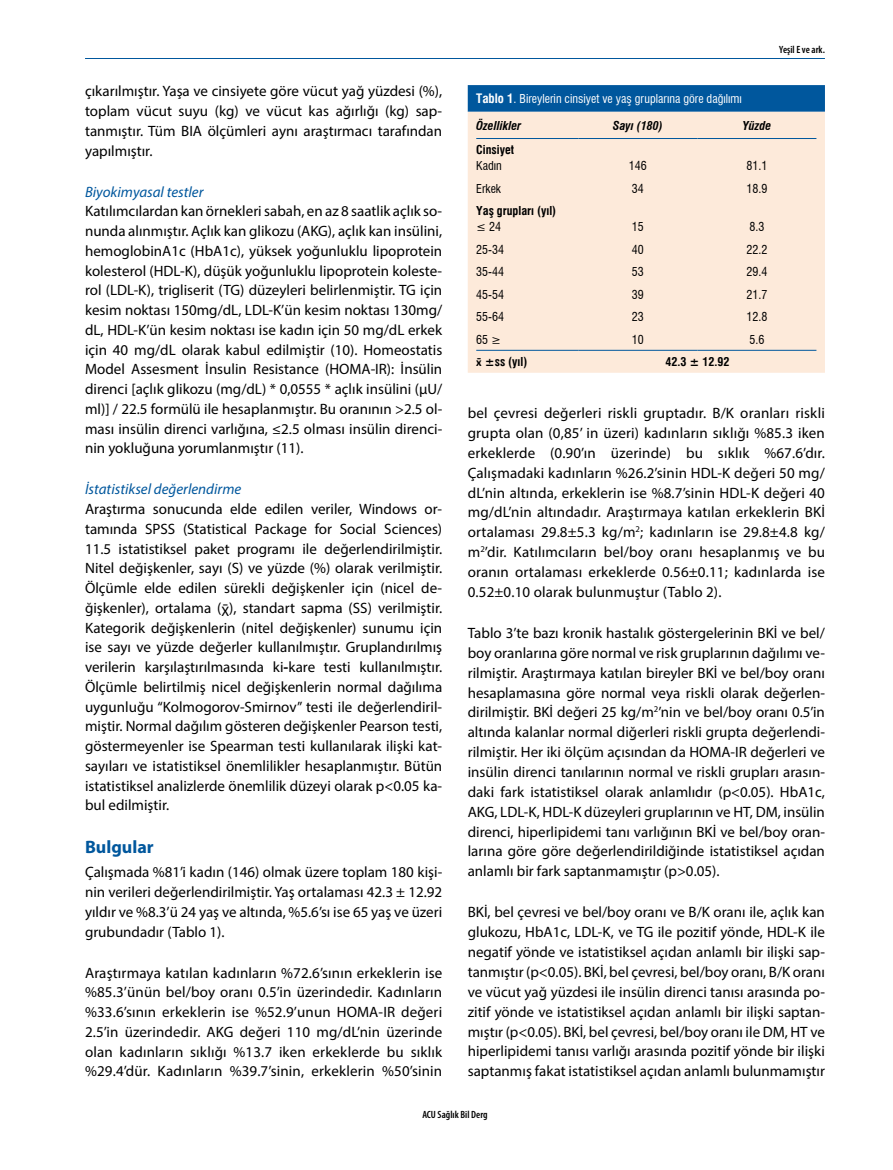
<style>
.page{position:relative;width:893px;height:1170px;background:#fff}
.page>*{position:absolute;margin:0;border:0;box-sizing:border-box;transform-origin:0 0}
.t1{font:700 18px "Myriad Pro";color:#00579d}
.t2{font:15px/19.8px "Myriad Pro";color:#000;text-align:justify}
.t3{font:italic 15px "Myriad Pro";color:#00579d}
.t4{font:condensed 12px "Swiss 721 BT";color:#000}
.t5{font:condensed 12px "Swiss 721 BT";color:#fff}
.t6{font:700 condensed 12px "Swiss 721 BT";color:#000}
.t7{font:italic 700 condensed 12px "Swiss 721 BT";color:#000}
.t8{font:600 condensed 10.5px "Myriad Pro";color:#000}
.s1{font-family:"Calibri"}
.s2{font-weight:700}
.s3{font-weight:700;font-size:12.75px}
.s4{font-family:"Calibri";font-stretch:normal}
</style>
<div class="page">
<hr style="left:85px;top:58px;width:740px;height:1px;background:#00579d">
<svg style="left:468px;top:85px;width:357px;height:27px;background:#04599e"></svg>
<div style="left:468px;top:112px;width:357px;height:261px;background:#fdeada"></div>
<hr style="left:476px;top:138px;width:102px;height:1px;background:#00579d">
<hr style="left:578px;top:138px;width:119px;height:1px;background:#00579d">
<hr style="left:697px;top:138px;width:119px;height:1px;background:#00579d">
<hr style="left:476px;top:350px;width:102px;height:1px;background:#00579d">
<hr style="left:578px;top:350px;width:119px;height:1px;background:#00579d">
<hr style="left:697px;top:350px;width:119px;height:1px;background:#00579d">
<p class="t2" style="left:85px;top:81px;width:359px">çıkarılmıştır. Yaşa ve cinsiyete göre vücut yağ yüzdesi (%), toplam vücut suyu (kg) ve vücut kas ağırlığı (kg) sap&shy;tanmıştır. Tüm BIA ölçümleri aynı araştırmacı tarafından yapılmıştır.</p>
<p class="t3" style="left:85px;top:182px;width:120px">Biyokimyasal testler</p>
<p class="t2" style="left:85px;top:201px;width:359px">Katılımcılardan kan örnekleri sabah, en az 8 saatlik açlık so&shy;nunda alınmıştır. Açlık kan glikozu (AKG), açlık kan insülini, hemoglobinA1c (HbA1c), yüksek yoğunluklu lipoprotein kolesterol (HDL-K), düşük yoğunluklu lipoprotein koleste&shy;rol (LDL-K), trigliserit (TG) düzeyleri belirlenmiştir. TG için kesim noktası 150mg/dL, LDL-K’ün kesim noktası 130mg/ dL, HDL-K’ün kesim noktası ise kadın için 50 mg/dL erkek için 40 mg/dL olarak kabul edilmiştir (10). Homeostatis Model Assesment İnsulin Resistance (HOMA-IR): İnsülin direnci [açlık glikozu (mg/dL) * 0,0555 * açlık insülini (µU/ ml)] / 22.5 formülü ile hesaplanmıştır. Bu oranının &gt;2.5 ol&shy;ması insülin direnci varlığına, ≤2.5 olması insülin direnci&shy;nin yokluğuna yorumlanmıştır (11).</p>
<p class="t3" style="left:85px;top:480px;width:158px">İstatistiksel değerlendirme</p>
<p class="t2" style="left:85px;top:499px;width:359px">Araştırma sonucunda elde edilen veriler, Windows or&shy;tamında SPSS (Statistical Package for Social Sciences)<br>11.5 istatistiksel paket programı ile değerlendirilmiştir.<br>Nitel değişkenler, sayı (S) ve yüzde (%) olarak verilmiştir.<br>Ölçümle elde edilen sürekli değişkenler için (nicel de&shy;ğişkenler), ortalama (<span class="s1">X̄</span>), standart sapma (SS) verilmiştir.<br>Kategorik değişkenlerin (nitel değişkenler) sunumu için ise sayı ve yüzde değerler kullanılmıştır. Gruplandırılmış verilerin karşılaştırılmasında ki<span class="s2">-</span>kare testi kullanılmıştır.<br>Ölçümle belirtilmiş nicel değişkenlerin normal dağılıma uygunluğu “Kolmogorov-Smirnov” testi ile değerlendiril&shy;miştir. Normal dağılım gösteren değişkenler Pearson testi, göstermeyenler ise Spearman testi kullanılarak ilişki kat&shy;sayıları ve istatistiksel önemlilikler hesaplanmıştır. Bütün istatistiksel analizlerde önemlilik düzeyi olarak p&lt;0.05 ka&shy;bul edilmiştir.</p>
<p class="t1" style="left:85px;top:835px;width:70px">Bulgular</p>
<p class="t2" style="left:85px;top:862px;width:359px">Çalışmada %81’i kadın (146) olmak üzere toplam 180 kişi&shy;nin verileri değerlendirilmiştir. Yaş ortalaması 42.3 ± 12.92 yıldır ve %8.3’ü 24 yaş ve altında, %5.6’sı ise 65 yaş ve üzeri grubundadır (Tablo 1).</p>
<p class="t2" style="left:85px;top:962px;width:359px">Araştırmaya katılan kadınların %72.6’sının erkeklerin ise %85.3’ünün bel/boy oranı 0.5’in üzerindedir. Kadınların %33.6’sının erkeklerin ise %52.9’unun HOMA-IR değeri 2.5’in üzerindedir. AKG değeri 110 mg/dL’nin üzerinde olan kadınların sıklığı %13.7 iken erkeklerde bu sıklık %29.4’dür. Kadınların %39.7’sinin, erkeklerin %50’sinin</p>
<p class="t8" style="left:779px;top:44px;width:47px">Yeşil E ve ark.</p>
<p class="t5" style="left:476px;top:92px;width:267px"><span class="s3">Tablo 1</span>. Bireylerin cinsiyet ve yaş gruplarına göre dağılımı</p>
<p class="t7" style="left:476px;top:118px;width:47px">Özellikler</p>
<p class="t7" style="left:613px;top:118px;width:51px">Sayı (180)</p>
<p class="t7" style="left:743px;top:118px;width:30px">Yüzde</p>
<p class="t6" style="left:476px;top:143px;width:39px">Cinsiyet</p>
<p class="t4" style="left:476px;top:159px;width:27px">Kadın</p>
<p class="t4" style="left:629px;top:159px;width:19px">146</p>
<p class="t4" style="left:746px;top:159px;width:22px">81.1</p>
<p class="t4" style="left:476px;top:181px;width:26px">Erkek</p>
<p class="t4" style="left:632px;top:181px;width:13px">34</p>
<p class="t4" style="left:746px;top:181px;width:22px">18.9</p>
<p class="t6" style="left:476px;top:204px;width:81px">Yaş grupları (yıl)</p>
<p class="t4" style="left:476px;top:220px;width:26px">≤ 24</p>
<p class="t4" style="left:632px;top:220px;width:13px">15</p>
<p class="t4" style="left:749px;top:220px;width:16px">8.3</p>
<p class="t4" style="left:476px;top:242px;width:29px">25-34</p>
<p class="t4" style="left:632px;top:242px;width:13px">40</p>
<p class="t4" style="left:746px;top:242px;width:22px">22.2</p>
<p class="t4" style="left:476px;top:265px;width:29px">35-44</p>
<p class="t4" style="left:632px;top:265px;width:13px">53</p>
<p class="t4" style="left:746px;top:265px;width:22px">29.4</p>
<p class="t4" style="left:476px;top:287px;width:29px">45-54</p>
<p class="t4" style="left:632px;top:287px;width:13px">39</p>
<p class="t4" style="left:746px;top:287px;width:22px">21.7</p>
<p class="t4" style="left:476px;top:309px;width:29px">55-64</p>
<p class="t4" style="left:632px;top:309px;width:13px">23</p>
<p class="t4" style="left:746px;top:309px;width:22px">12.8</p>
<p class="t4" style="left:476px;top:332px;width:26px">65 ≥</p>
<p class="t4" style="left:632px;top:332px;width:13px">10</p>
<p class="t4" style="left:749px;top:332px;width:16px">5.6</p>
<p class="t6" style="left:476px;top:354px;width:53px"><span class="s4">x̄</span>±ss (yıl)</p>
<p class="t6" style="left:665px;top:354px;width:65px">42.3 ± 12.92</p>
<p class="t2" style="left:468px;top:403px;width:359px">bel çevresi değerleri riskli gruptadır. B/K oranları riskli grupta olan (0,85’ in üzeri) kadınların sıklığı %85.3 iken erkeklerde (0.90’ın üzerinde) bu sıklık %67.6’dır.<br>Çalışmadaki kadınların %26.2’sinin HDL-K değeri 50 mg/ dL’nin altında, erkeklerin ise %8.7’sinin HDL-K değeri 40 mg/dL’nin altındadır. Araştırmaya katılan erkeklerin BKİ ortalaması 29.8±5.3 kg/m<sup>2</sup>; kadınların ise 29.8±4.8 kg/ m<sup>2</sup>’dir. Katılımcıların bel/boy oranı hesaplanmış ve bu oranın ortalaması erkeklerde 0.56±0.11; kadınlarda ise 0.52±0.10 olarak bulunmuştur (Tablo 2).</p>
<p class="t2" style="left:468px;top:622px;width:359px">Tablo 3’te bazı kronik hastalık göstergelerinin BKİ ve bel/ boy oranlarına göre normal ve risk gruplarının dağılımı ve&shy;rilmiştir. Araştırmaya katılan bireyler BKİ ve bel/boy oranı hesaplamasına göre normal veya riskli olarak değerlen&shy;dirilmiştir. BKİ değeri 25 kg/m<sup>2</sup>’nin ve bel/boy oranı 0.5’in altında kalanlar normal diğerleri riskli grupta değerlendi&shy;rilmiştir. Her iki ölçüm açısından da HOMA-IR değerleri ve insülin direnci tanılarının normal ve riskli grupları arasın&shy;daki fark istatistiksel olarak anlamlıdır (p&lt;0.05). HbA1c, AKG, LDL-K, HDL-K düzeyleri gruplarının ve HT, DM, insülin direnci, hiperlipidemi tanı varlığının BKİ ve bel/boy oran&shy;larına göre göre değerlendirildiğinde istatistiksel açıdan anlamlı bir fark saptanmamıştır (p&gt;0.05).</p>
<p class="t2" style="left:468px;top:902px;width:359px">BKİ, bel çevresi ve bel/boy oranı ve B/K oranı ile, açlık kan glukozu, HbA1c, LDL-K, ve TG ile pozitif yönde, HDL-K ile negatif yönde ve istatistiksel açıdan anlamlı bir ilişki sap&shy;tanmıştır (p&lt;0.05). BKİ, bel çevresi, bel/boy oranı, B/K oranı ve vücut yağ yüzdesi ile insülin direnci tanısı arasında po&shy;zitif yönde ve istatistiksel açıdan anlamlı bir ilişki saptan&shy;mıştır (p&lt;0.05). BKİ, bel çevresi, bel/boy oranı ile DM, HT ve hiperlipidemi tanısı varlığı arasında pozitif yönde bir ilişki saptanmış fakat istatistiksel açıdan anlamlı bulunmamıştır</p>
<p class="t8" style="left:422px;top:1108px;width:67px">ACU Sağlık Bil Derg</p>
</div>
